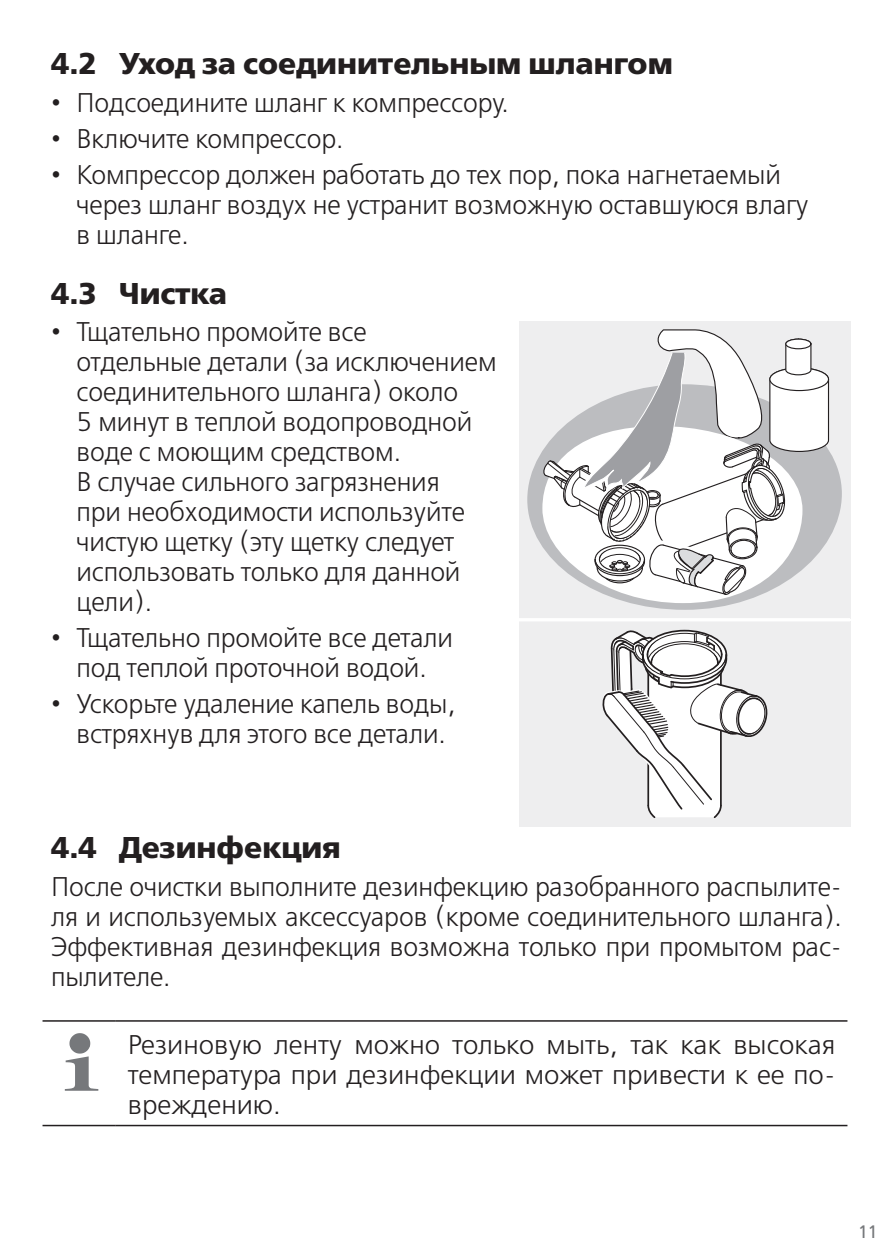
<style>
.page{position:relative;width:893px;height:1259px;background:#fff}
.page>*{position:absolute;margin:0;border:0;box-sizing:border-box;transform-origin:0 0}
.t1{font:700 30px "Free Set";color:#231f20}
.t2{font:300 27px/30px "Free Set";letter-spacing:-.005em;color:#231f20}
.t3{font:18px "Free Set";color:#76787b}
</style>
<div class="page">
<div style="left:519px;top:321px;width:331px;height:297px;background:#eeeeef"></div>
<div style="left:519px;top:621px;width:331px;height:205px;background:#eeeeef"></div>
<div style="left:527px;top:384px;width:315px;height:226px;background:#bcbdc0;border-radius:50%"></div>
<svg style="left:607px;top:595px;width:155px;height:8px"></svg>
<svg style="left:542px;top:330px;width:288px;height:265px"></svg>
<svg style="left:602px;top:630px;width:166px;height:188px"></svg>
<hr style="left:43px;top:1020px;width:73px;height:1px;background:#231f20">
<hr style="left:116px;top:1020px;width:731px;height:1px;background:#231f20">
<hr style="left:43px;top:1124px;width:73px;height:2px;background:#231f20">
<hr style="left:116px;top:1124px;width:731px;height:2px;background:#231f20">
<svg style="left:65px;top:1033px;width:33px;height:57px"></svg>
<p class="t1" style="left:51px;top:42px;width:623px">4.2 Уход за соединительным шлангом</p>
<p class="t2" style="left:51px;top:88px;width:459px">• Подсоедините шланг к компрессору.</p>
<p class="t2" style="left:51px;top:124px;width:294px">• Включите компрессор.</p>
<p class="t2" style="left:77px;top:160px;width:734px;text-indent:-26px">• Компрессор должен работать до тех пор, пока нагнетаемый через шланг воздух не устранит возможную оставшуюся влагу в шланге.</p>
<p class="t1" style="left:51px;top:272px;width:177px">4.3 Чистка</p>
<p class="t2" style="left:77px;top:317px;width:422px;text-indent:-26px">• Тщательно промойте все отдельные детали (за исключением соединительного шланга) около<br>5 минут в теплой водопроводной воде с моющим средством.<br>В случае сильного загрязнения<br>при необходимости используйте чистую щетку (эту щетку следует использовать только для данной цели).</p>
<p class="t2" style="left:51px;top:623px;width:404px;text-align:center">• Тщательно промойте все детали под теплой проточной водой.</p>
<p class="t2" style="left:51px;top:689px;width:406px;text-align:center">• Ускорьте удаление капель воды, встряхнув для этого все детали.</p>
<p class="t1" style="left:51px;top:826px;width:291px">4.4 Дезинфекция</p>
<p class="t2" style="left:51px;top:872px;width:792px;text-align:justify">После очистки выполните дезинфекцию разобранного распылите&shy;ля и используемых аксессуаров (кроме соединительного шланга).<br>Эффективная дезинфекция возможна только при промытом рас&shy;пылителе.</p>
<p class="t2" style="left:128px;top:1029px;width:709px;text-align:justify">Резиновую ленту можно только мыть, так как высокая температура при дезинфекции может привести к ее по&shy;вреждению.</p>
<p class="t3" style="left:858px;top:1219px;width:21px">11</p>
</div>
